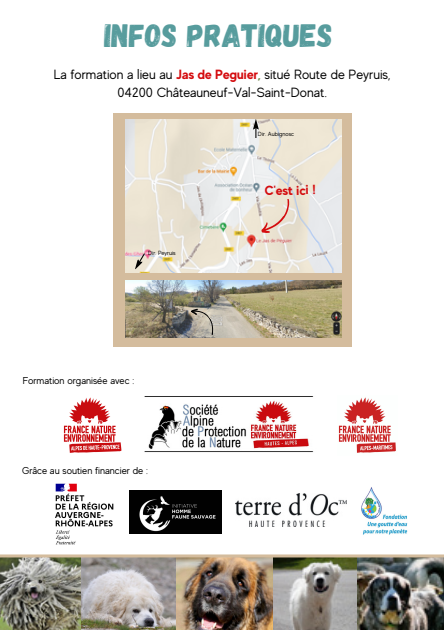
<style>
.page{position:relative;width:444px;height:630px;background:#fff}
.page>*{position:absolute;margin:0;border:0;box-sizing:border-box;transform-origin:0 0}
.t1{font:32.4px "Gagalin";color:#579c9d}
.t2{font:13.2px/18px "MADE Evolve Sans";color:#000;text-align:center}
.t3{font:700 13.2px "MADE Evolve Sans";color:#d40c0f}
.t4{font:10px "MADE Evolve Sans";color:#000}
.t5{font:6px "MADE Evolve Sans";color:#000}
.s1{font-weight:700;color:#d40c0f}
.s2{font-weight:700;color:#6d8447}
</style>
<div class="page">
<div style="left:113px;top:113px;width:238px;height:233px;background:#d4bc9d"></div>
<img style="left:125px;top:120px;width:216px;height:153px">
<svg style="left:259px;top:198px;width:37px;height:39px"></svg>
<img style="left:0;top:557px;width:81px;height:73px">
<img style="left:81px;top:557px;width:192px;height:73px">
<img style="left:273px;top:557px;width:171px;height:73px">
<img style="left:55px;top:483px;width:59px;height:62px">
<img style="left:125px;top:280px;width:216px;height:57px">
<svg style="left:190px;top:304px;width:29px;height:33px"></svg>
<hr style="left:0;top:554px;width:444px;height:3px;background:#d4bc9d">
<img style="left:361px;top:487px;width:47px;height:48px">
<img style="left:338px;top:397px;width:58px;height:56px">
<img style="left:63px;top:397px;width:59px;height:56px">
<img style="left:144px;top:396px;width:170px;height:56px">
<img style="left:235px;top:493px;width:111px;height:33px">
<svg style="left:133px;top:252px;width:14px;height:19px"></svg>
<svg style="left:253px;top:120px;width:6px;height:18px"></svg>
<div style="left:129px;top:490px;width:92px;height:43px;background:#010101"></div>
<img style="left:139px;top:496px;width:77px;height:36px">
<h1 class="t1" style="left:104px;top:15px;width:229px">INFOS PRATIQUES</h1>
<p class="t2" style="left:54px;top:66px;width:338px">La formation a lieu au <span class="s1">Jas de Peguier</span><span class="s2">,</span> situé Route de Peyruis,<br>04200 Châteauneuf-Val-Saint-Donat.</p>
<p class="t5" style="left:258px;top:131px;width:38px">Dir. Aubignosc</p>
<p class="t5" style="left:148px;top:249px;width:29px">Dir. Peyruis</p>
<p class="t4" style="left:23px;top:375px;width:113px">Formation organisée avec :</p>
<p class="t4" style="left:22px;top:465px;width:127px">Grâce au soutien financier de :</p>
<p class="t3" style="left:264px;top:183px;width:52px;rotate:-1deg">C'est ici !</p>
</div>
